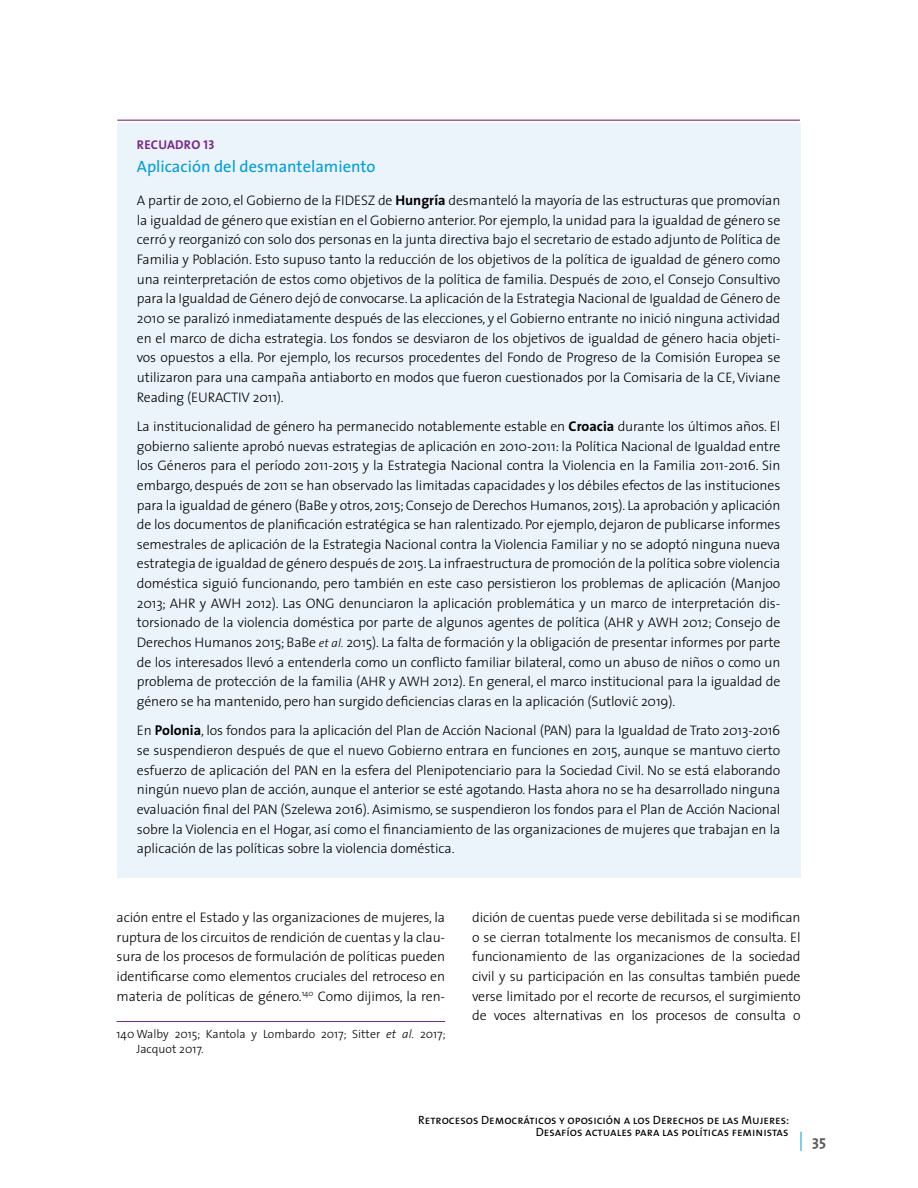
<style>
.page{position:relative;width:918px;height:1188px;background:#fff}
.page>*{position:absolute;margin:0;border:0;box-sizing:border-box;transform-origin:0 0}
.t1{font:16.5px "The Sans";color:#009ddc}
.t2{font:700 15px "The Sans";color:#58595b}
.t3{font:300 13.8px/19.6px "The Sans";letter-spacing:-.01em;color:#000;text-align:justify}
.t4{font:12.75px "The Sans Bold Caps";letter-spacing:.02em;color:#78288b}
.t5{font:12px/12px "The Sans Caps";color:#000;text-align:right}
.t6{font:300 12px/15px "The Sans";color:#000}
.s1{font-weight:700;font-size:14.25px}
.s2{font-style:italic;font-size:12px}
.s3{font-style:italic}
</style>
<div class="page">
<svg style="left:801px;top:1132px;width:1px;height:19px"></svg>
<hr style="left:117px;top:1021px;width:328px;height:1px;background:#78288b">
<div style="left:117px;top:123px;width:684px;height:755px;background:#ecf4fb"></div>
<hr style="left:117px;top:120px;width:683px;height:1px;background:#78288b">
<p class="t4" style="left:137px;top:134px;width:79px">RECUADRO 13</p>
<p class="t1" style="left:137px;top:153px;width:240px">Aplicación del desmantelamiento</p>
<p class="t3" style="left:137px;top:190px;width:645px">A partir de 2010, el Gobierno de la FIDESZ de <span class="s1">Hungría</span> desmanteló la mayoría de las estructuras que promovían la igualdad de género que existían en el Gobierno anterior. Por ejemplo, la unidad para la igualdad de género se cerró y reorganizó con solo dos personas en la junta directiva bajo el secretario de estado adjunto de Política de Familia y Población. Esto supuso tanto la reducción de los objetivos de la política de igualdad de género como una reinterpretación de estos como objetivos de la política de familia. Después de 2010, el Consejo Consultivo para la Igualdad de Género dejó de convocarse. La aplicación de la Estrategia Nacional de Igualdad de Género de 2010 se paralizó inmediatamente después de las elecciones, y el Gobierno entrante no inició ninguna actividad en el marco de dicha estrategia. Los fondos se desviaron de los objetivos de igualdad de género hacia objeti&shy;vos opuestos a ella. Por ejemplo, los recursos procedentes del Fondo de Progreso de la Comisión Europea se utilizaron para una campaña antiaborto en modos que fueron cuestionados por la Comisaria de la CE, Viviane Reading (EURACTIV 2011).</p>
<p class="t3" style="left:137px;top:416px;width:645px">La institucionalidad de género ha permanecido notablemente estable en <span class="s1">Croacia</span> durante los últimos años. El gobierno saliente aprobó nuevas estrategias de aplicación en 2010-2011: la Política Nacional de Igualdad entre los Géneros para el período 2011-2015 y la Estrategia Nacional contra la Violencia en la Familia 2011-2016. Sin embargo, después de 2011 se han observado las limitadas capacidades y los débiles efectos de las instituciones para la igualdad de género (BaBe y otros, 2015; Consejo de Derechos Humanos, 2015). La aprobación y aplicación de los documentos de planificación estratégica se han ralentizado. Por ejemplo, dejaron de publicarse informes semestrales de aplicación de la Estrategia Nacional contra la Violencia Familiar y no se adoptó ninguna nueva estrategia de igualdad de género después de 2015. La infraestructura de promoción de la política sobre violencia doméstica siguió funcionando, pero también en este caso persistieron los problemas de aplicación (Manjoo 2013; AHR y AWH 2012). Las ONG denunciaron la aplicación problemática y un marco de interpretación dis&shy;torsionado de la violencia doméstica por parte de algunos agentes de política (AHR y AWH 2012; Consejo de Derechos Humanos 2015; BaBe <span class="s2">et al.</span> 2015). La falta de formación y la obligación de presentar informes por parte de los interesados llevó a entenderla como un conflicto familiar bilateral, como un abuso de niños o como un problema de protección de la familia (AHR y AWH 2012). En general, el marco institucional para la igualdad de género se ha mantenido, pero han surgido deficiencias claras en la aplicación (Sutlovi´c 2019).</p>
<p class="t3" style="left:137px;top:721px;width:645px">En <span class="s1">Polonia</span>, los fondos para la aplicación del Plan de Acción Nacional (PAN) para la Igualdad de Trato 2013-2016 se suspendieron después de que el nuevo Gobierno entrara en funciones en 2015, aunque se mantuvo cierto esfuerzo de aplicación del PAN en la esfera del Plenipotenciario para la Sociedad Civil. No se está elaborando ningún nuevo plan de acción, aunque el anterior se esté agotando. Hasta ahora no se ha desarrollado ninguna evaluación final del PAN (Szelewa 2016). Asimismo, se suspendieron los fondos para el Plan de Acción Nacional sobre la Violencia en el Hogar, así como el financiamiento de las organizaciones de mujeres que trabajan en la aplicación de las políticas sobre la violencia doméstica.</p>
<p class="t3" style="left:117px;top:907px;width:330px">ación entre el Estado y las organizaciones de mujeres, la ruptura de los circuitos de rendición de cuentas y la clau&shy;sura de los procesos de formulación de políticas pueden identificarse como elementos cruciales del retroceso en materia de políticas de género.<sup>140</sup> Como dijimos, la ren-</p>
<p class="t6" style="left:136px;top:1026px;width:311px;text-indent:-20px">140 Walby 2015; Kantola y Lombardo 2017; Sitter <span class="s3">et al.</span> 2017;<br>Jacquot 2017.</p>
<p class="t3" style="left:472px;top:907px;width:330px">dición de cuentas puede verse debilitada si se modifican o se cierran totalmente los mecanismos de consulta. El funcionamiento de las organizaciones de la sociedad civil y su participación en las consultas también puede verse limitado por el recorte de recursos, el surgimiento de voces alternativas en los procesos de consulta o</p>
<p class="t5" style="left:418px;top:1113px;width:372px">Retrocesos Democráticos y oposición a los Derechos de las Mujeres:<br>Desafíos actuales para las políticas feministas</p>
<p class="t2" style="left:812px;top:1129px;width:15px">35</p>
</div>
